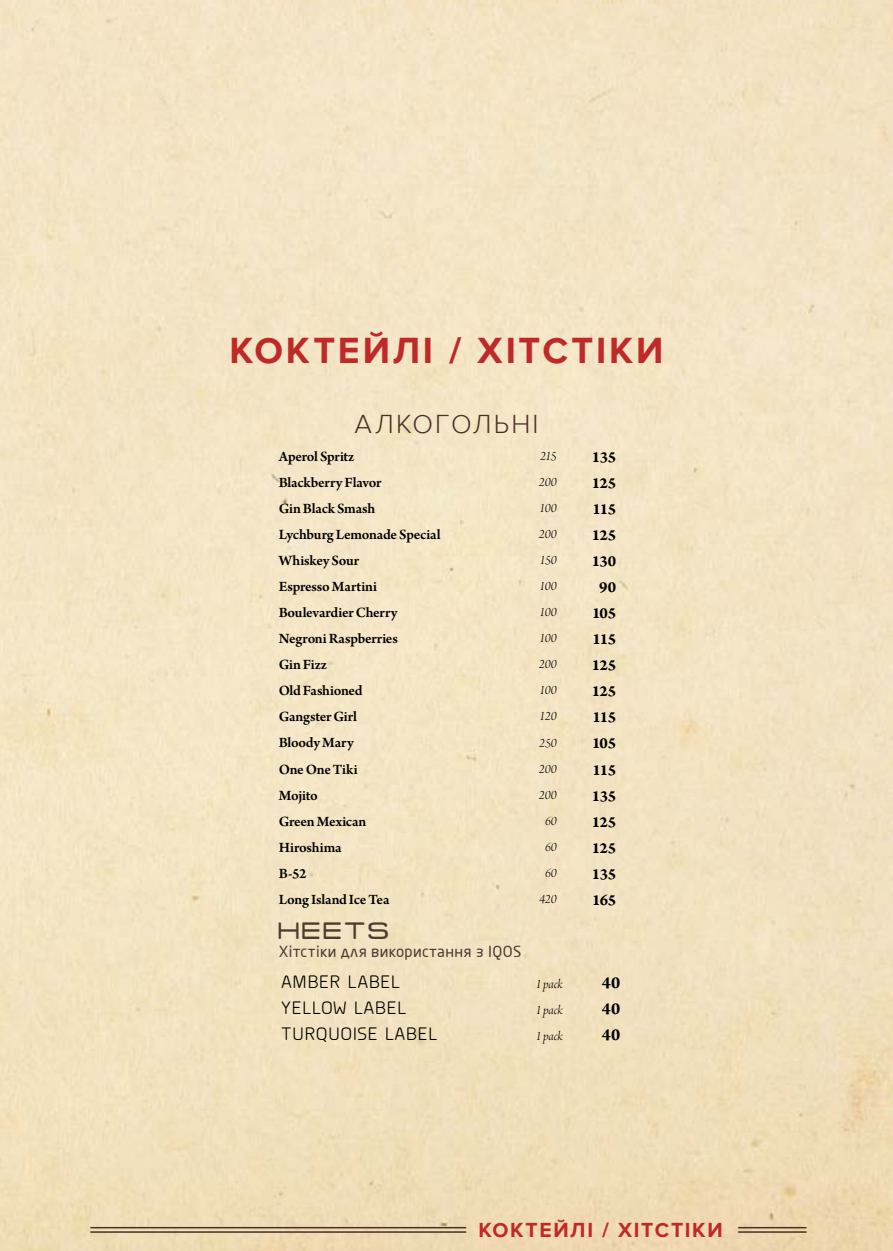
<style>
.page{position:relative;width:893px;height:1251px;background:#fff}
.page>*{position:absolute;margin:0;border:0;box-sizing:border-box;transform-origin:0 0}
.t1{font:700 37.5px "Proxima Nova";letter-spacing:.075em;color:#bf2928}
.t2{font:31.5px "RRP";letter-spacing:.025em;color:#4c3c32}
.t3{font:300 27px "Proxima Nova";letter-spacing:.08em;color:#493027}
.t4{font:700 21px "Proxima Nova";letter-spacing:.075em;color:#bf2928}
.t5{font:18px "Planer";letter-spacing:.025em;color:#000}
.t6{font:700 18px "Arno Pro";color:#000}
.t7{font:700 16.5px "Arno Pro";letter-spacing:-.03em;color:#000}
.t8{font:600 15px "Arno Pro";letter-spacing:-.015em;color:#000}
.t9{font:15px "Neo Sans Pro";letter-spacing:.025em;color:#4c3c32}
.t10{font:13.5px "Arno Pro Light Italic Display";letter-spacing:-.01em;color:#000}
</style>
<div class="page">
<img style="left:0;top:0;width:893px;height:1250px">
<hr style="left:90px;top:1226px;width:376px;height:2px;background:#493027">
<hr style="left:90px;top:1230px;width:376px;height:2px;background:#493027">
<hr style="left:738px;top:1226px;width:68px;height:2px;background:#493027">
<hr style="left:738px;top:1230px;width:68px;height:2px;background:#493027">
<h1 class="t1" style="left:230px;top:328px;width:435px">КОКТЕЙЛІ / ХІТСТІКИ</h1>
<h3 class="t3" style="left:354px;top:408px;width:186px">АЛКОГОЛЬНІ</h3>
<p class="t8" style="left:279px;top:447px;width:77px">Aperol Spritz</p>
<p class="t10" style="left:540px;top:448px;width:18px">215</p>
<p class="t7" style="left:592px;top:447px;width:26px">135</p>
<p class="t8" style="left:279px;top:473px;width:104px">Blackberry Flavor</p>
<p class="t10" style="left:539px;top:474px;width:19px">200</p>
<p class="t7" style="left:592px;top:473px;width:26px">125</p>
<p class="t8" style="left:279px;top:499px;width:98px">Gin Black Smash</p>
<p class="t10" style="left:540px;top:500px;width:19px">100</p>
<p class="t7" style="left:592px;top:499px;width:25px">115</p>
<p class="t8" style="left:279px;top:525px;width:163px">Lychburg Lemonade Special</p>
<p class="t10" style="left:539px;top:526px;width:19px">200</p>
<p class="t7" style="left:592px;top:525px;width:26px">125</p>
<p class="t8" style="left:279px;top:551px;width:82px">Whiskey Sour</p>
<p class="t10" style="left:540px;top:552px;width:18px">150</p>
<p class="t7" style="left:592px;top:551px;width:26px">130</p>
<p class="t8" style="left:279px;top:577px;width:100px">Espresso Martini</p>
<p class="t10" style="left:540px;top:578px;width:19px">100</p>
<p class="t7" style="left:599px;top:577px;width:18px">90</p>
<p class="t8" style="left:279px;top:603px;width:120px">Boulevardier Cherry</p>
<p class="t10" style="left:540px;top:604px;width:19px">100</p>
<p class="t7" style="left:592px;top:603px;width:26px">105</p>
<p class="t8" style="left:279px;top:629px;width:121px">Negroni Raspberries</p>
<p class="t10" style="left:540px;top:630px;width:19px">100</p>
<p class="t7" style="left:592px;top:629px;width:25px">115</p>
<p class="t8" style="left:279px;top:656px;width:50px">Gin Fizz</p>
<p class="t10" style="left:539px;top:656px;width:19px">200</p>
<p class="t7" style="left:592px;top:655px;width:26px">125</p>
<p class="t8" style="left:279px;top:682px;width:86px">Old Fashioned</p>
<p class="t10" style="left:540px;top:682px;width:19px">100</p>
<p class="t7" style="left:592px;top:681px;width:26px">125</p>
<p class="t8" style="left:279px;top:708px;width:80px">Gangster Girl</p>
<p class="t10" style="left:540px;top:708px;width:19px">120</p>
<p class="t7" style="left:592px;top:707px;width:25px">115</p>
<p class="t8" style="left:279px;top:734px;width:77px">Bloody Mary</p>
<p class="t10" style="left:539px;top:735px;width:19px">250</p>
<p class="t7" style="left:592px;top:733px;width:26px">105</p>
<p class="t8" style="left:279px;top:760px;width:81px">One One Tiki</p>
<p class="t10" style="left:539px;top:761px;width:19px">200</p>
<p class="t7" style="left:592px;top:759px;width:25px">115</p>
<p class="t8" style="left:279px;top:786px;width:41px">Моjito</p>
<p class="t10" style="left:539px;top:787px;width:19px">200</p>
<p class="t7" style="left:592px;top:786px;width:26px">135</p>
<p class="t8" style="left:279px;top:812px;width:89px">Green Mexican</p>
<p class="t10" style="left:545px;top:813px;width:13px">60</p>
<p class="t7" style="left:592px;top:812px;width:26px">125</p>
<p class="t8" style="left:279px;top:838px;width:65px">Hiroshima</p>
<p class="t10" style="left:545px;top:839px;width:13px">60</p>
<p class="t7" style="left:592px;top:838px;width:26px">125</p>
<p class="t8" style="left:279px;top:864px;width:29px">B-52</p>
<p class="t10" style="left:545px;top:865px;width:13px">60</p>
<p class="t7" style="left:592px;top:864px;width:26px">135</p>
<p class="t8" style="left:279px;top:890px;width:112px">Long Island Ice Tea</p>
<p class="t10" style="left:540px;top:891px;width:19px">420</p>
<p class="t7" style="left:592px;top:890px;width:25px">165</p>
<h2 class="t2" style="left:279px;top:909px;width:114px">HEETS</h2>
<p class="t9" style="left:279px;top:942px;width:244px">Хітстіки для використання з IQOS</p>
<p class="t5" style="left:281px;top:969px;width:120px">AMBER LABEL</p>
<p class="t10" style="left:536px;top:976px;width:28px">1 pack</p>
<p class="t6" style="left:602px;top:971px;width:20px">40</p>
<p class="t5" style="left:281px;top:995px;width:127px">YELLOW LABEL</p>
<p class="t10" style="left:536px;top:1002px;width:28px">1 pack</p>
<p class="t6" style="left:602px;top:998px;width:20px">40</p>
<p class="t5" style="left:281px;top:1022px;width:158px">TURQUOISE LABEL</p>
<p class="t10" style="left:536px;top:1028px;width:28px">1 pack</p>
<p class="t6" style="left:602px;top:1024px;width:20px">40</p>
<h3 class="t4" style="left:478px;top:1217px;width:246px">КОКТЕЙЛI / ХІТСТІКИ</h3>
</div>
